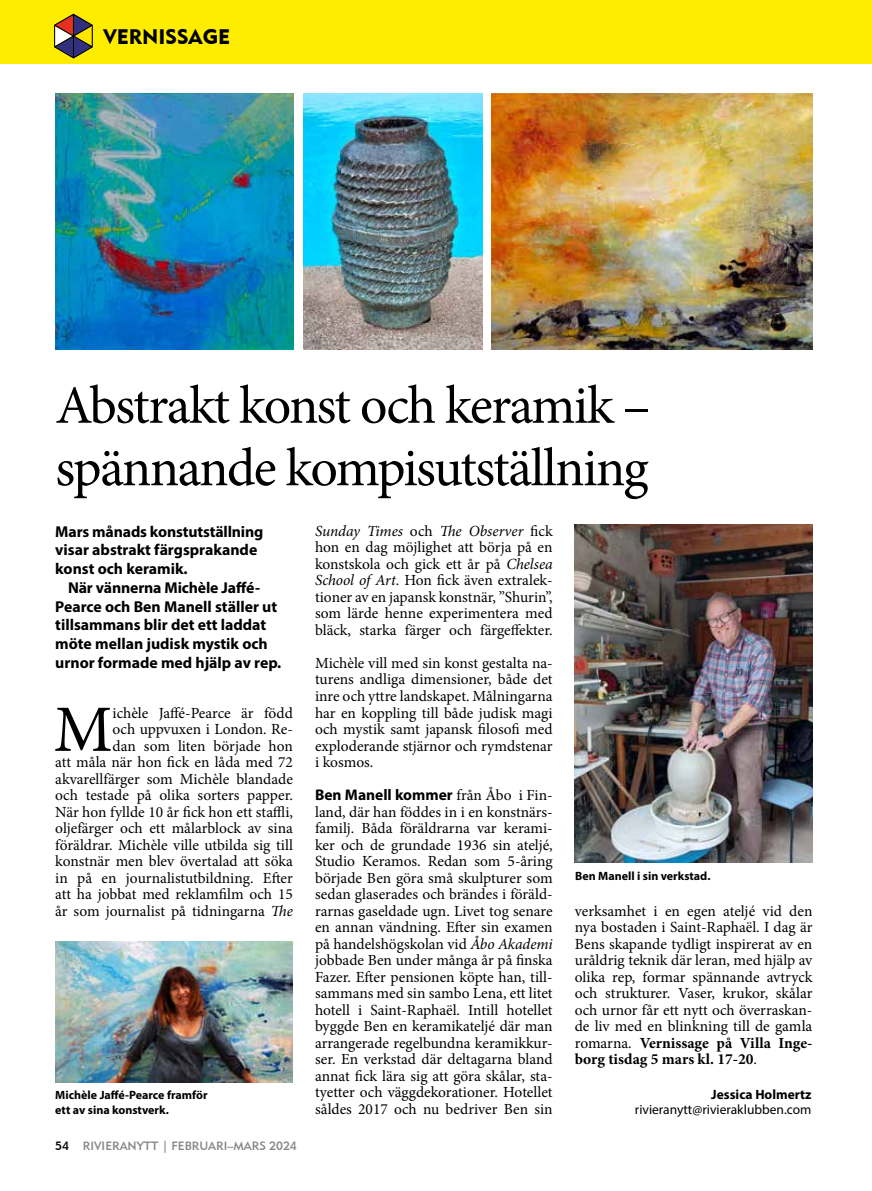
<style>
.page{position:relative;width:872px;height:1191px;background:#fff}
.page>*{position:absolute;margin:0;border:0;box-sizing:border-box;transform-origin:0 0}
.t1{font:66.15px "Minion Pro";color:#000}
.t2{font:54px/62.6px "Minion Pro";letter-spacing:-.035em;color:#000}
.t3{font:21px "Geometric 415 BT Black A";color:#000}
.t4{font:700 15.75px/18.8px "Myriad Pro";color:#000}
.t5{font:15.45px/16.5px "Minion Pro";color:#000;text-align:justify}
.t6{font:700 15.45px "Myriad Pro";color:#000}
.t7{font:13.5px "Myriad Pro";color:#000}
.t8{font:700 13.5px "Myriad Pro";color:#000}
.t9{font:700 12px/15px "Myriad Pro";color:#000}
.t10{font:12px "Geometric 415 BT Medium A";color:#878787}
.s1{font-style:italic}
.s2{font-family:"Minion Pro";font-weight:400}
.s3{font-weight:700}
.s4{color:#000}
</style>
<div class="page">
<div style="left:0;top:0;width:872px;height:64px;background:#ffed00"></div>
<svg style="left:54px;top:14px;width:39px;height:45px"></svg>
<img style="left:55px;top:94px;width:239px;height:255px">
<img style="left:303px;top:94px;width:179px;height:255px">
<img style="left:492px;top:94px;width:320px;height:255px">
<img style="left:55px;top:941px;width:237px;height:141px">
<img style="left:575px;top:525px;width:237px;height:338px">
<h3 class="t3" style="left:104px;top:23px;width:128px">VERNISSAGE</h3>
<h2 class="t2" style="left:55px;top:374px;width:597px">Abstrakt konst och keramik – spännande kompisutställning</h2>
<p class="t4" style="left:55px;top:521px;width:210px">Mars månads konstutställning visar abstrakt färgsprakande konst och keramik.</p>
<p class="t4" style="left:55px;top:577px;width:227px;text-indent:13px">När vännerna Michèle Jaffé-<br>Pearce och Ben Manell ställer ut tillsammans blir det ett laddat möte mellan judisk mystik och urnor formade med hjälp av rep.</p>
<p class="t5" style="left:315px;top:523px;width:239px"><span class="s1">Sunday Times</span> och <span class="s1">The Observer</span> fick hon en dag möjlighet att börja på en konstskola och gick ett år på <span class="s1">Chelsea School of Art</span>. Hon fick även extralek&shy;tioner av en japansk konstnär, ”Shurin”, som lärde henne experimentera med bläck, starka färger och färgeffekter.</p>
<p class="t5" style="left:315px;top:655px;width:239px">Michèle vill med sin konst gestalta na&shy;turens andliga dimensioner, både det inre och yttre landskapet. Målningarna har en koppling till både judisk magi och mystik samt japansk filosofi med exploderande stjärnor och rymdstenar i kosmos.</p>
<p class="t6" style="left:315px;top:784px;width:239px">Ben Manell kommer <span class="s2">från Åbo i Fin-</span></p>
<p class="t5" style="left:315px;top:803px;width:239px">land, där han föddes in i en konstnärs&shy;familj. Båda föräldrarna var kerami&shy;ker och de grundade 1936 sin ateljé, Studio Keramos. Redan som 5-åring började Ben göra små skulpturer som sedan glaserades och brändes i föräld&shy;rarnas gaseldade ugn. Livet tog senare en annan vändning. Efter sin examen på handelshögskolan vid <span class="s1">Åbo Akademi </span>jobbade Ben under många år på finska Fazer. Efter pensionen köpte han, till&shy;sammans med sin sambo Lena, ett litet hotell i Saint-Raphaël. Intill hotellet byggde Ben en keramikateljé där man arrangerade regelbundna keramikkur&shy;ser. En verkstad där deltagarna bland annat fick lära sig att göra skålar, sta&shy;tyetter och väggdekorationer. Hotellet såldes 2017 och nu bedriver Ben sin</p>
<p class="t5" style="left:55px;top:704px;width:239px;text-align:right">ichèle Jaffé-Pearce är född<br>och uppvuxen i London. Re-<br>dan som liten började hon<br>att måla när hon fick en låda med 72 akvarellfärger som Michèle blandade och testade på olika sorters papper.<br>När hon fyllde 10 år fick hon ett staffli, oljefärger och ett målarblock av sina föräldrar. Michèle ville utbilda sig till konstnär men blev övertalad att söka in på en journalistutbildning. Efter att ha jobbat med reklamfilm och 15 år som journalist på tidningarna <span class="s1">The</span></p>
<h1 class="t1" style="left:54px;top:685px;width:61px">M</h1>
<p class="t9" style="left:575px;top:867px;width:137px">Ben Manell i sin verkstad.</p>
<p class="t5" style="left:575px;top:902px;width:239px">verksamhet i en egen ateljé vid den nya bostaden i Saint-Raphaël. I dag är Bens skapande tydligt inspirerat av en uråldrig teknik där leran, med hjälp av olika rep, formar spännande avtryck och strukturer. Vaser, krukor, skålar och urnor får ett nytt och överraskan&shy;de liv med en blinkning till de gamla romarna. <span class="s3">Vernissage på Villa Inge&shy;borg tisdag 5 mars kl. 17-20</span>.</p>
<p class="t8" style="left:711px;top:1085px;width:102px">Jessica Holmertz</p>
<p class="t7" style="left:635px;top:1100px;width:178px">rivieranytt@rivieraklubben.com</p>
<p class="t9" style="left:55px;top:1087px;width:154px">Michèle Jaffé-Pearce framför ett av sina konstverk.</p>
<p class="t10" style="left:55px;top:1138px;width:243px"><span class="s4">54</span> RIVIERANYTT | FEBRUARI–MARS 2024</p>
</div>
